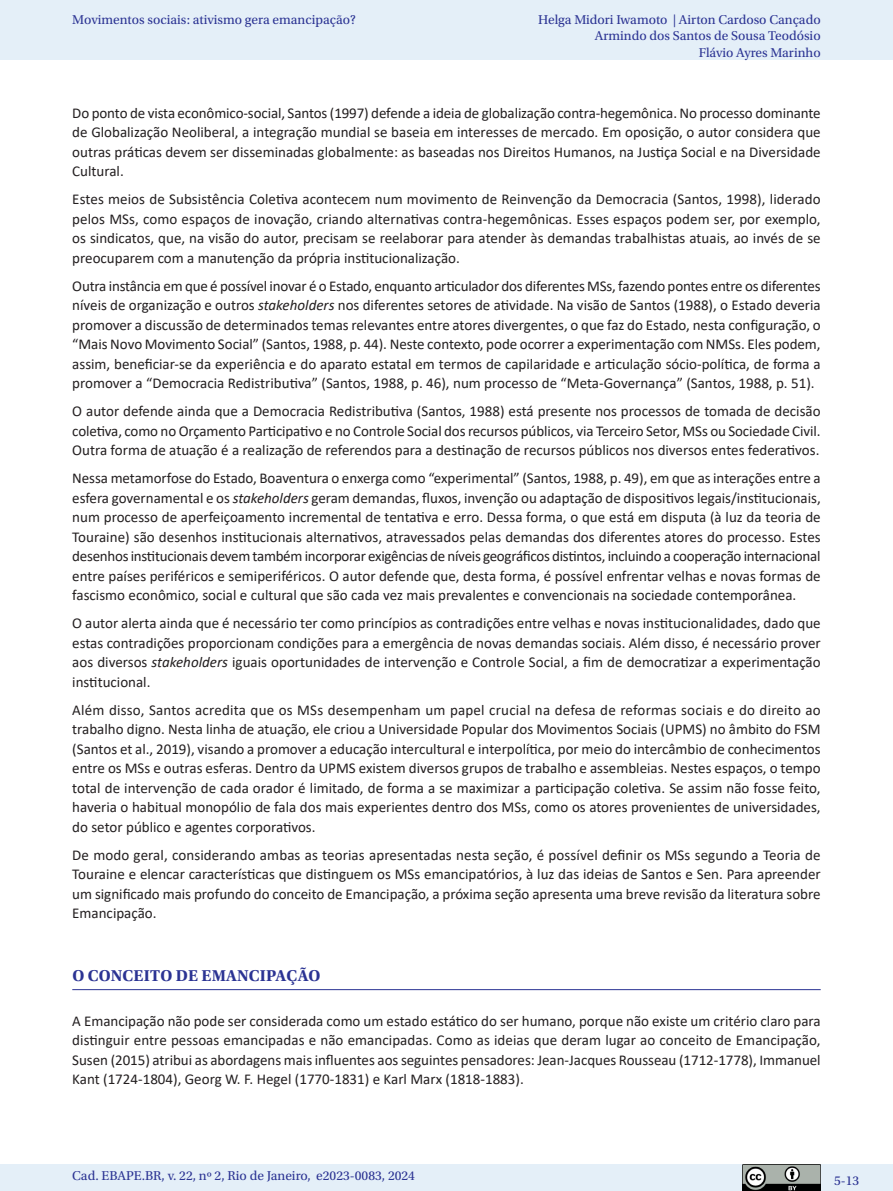
<style>
.page{position:relative;width:893px;height:1191px;background:#fff}
.page>*{position:absolute;margin:0;border:0;box-sizing:border-box;transform-origin:0 0}
._07_1_sub_1{font:700 16.5px "Utopia Std";letter-spacing:.01em;color:#2b3393}
._06_0_texto{font:15px/19.5px "Calibri";color:#231f20;text-align:justify}
.t1{font:13.5px/16.5px "Utopia Std";color:#2b3393;text-align:right}
.s1{font-style:italic}
</style>
<div class="page">
<div style="left:0;top:0;width:893px;height:60px;background:#e4eff8"></div>
<div style="left:0;top:1164px;width:893px;height:27px;background:#e4eff8"></div>
<img style="left:743px;top:1164px;width:78px;height:27px">
<hr style="left:72px;top:989px;width:749px;height:1px;background:#2b3393">
<p class="t1" style="left:72px;top:11px;width:285px">Movimentos sociais: ativismo gera emancipação?</p>
<p class="t1" style="left:538px;top:11px;width:284px">Helga Midori Iwamoto | Airton Cardoso Cançado<br>Armindo dos Santos de Sousa Teodósio<br>Flávio Ayres Marinho</p>
<p class="_06_0_texto" style="left:72px;top:102px;width:750px">Do ponto de vista econômico-social, Santos (1997) defende a ideia de globalização contra-hegemônica. No processo dominante de Globalização Neoliberal, a integração mundial se baseia em interesses de mercado. Em oposição, o autor considera que outras práticas devem ser disseminadas globalmente: as baseadas nos Direitos Humanos, na Justiça Social e na Diversidade Cultural.</p>
<p class="_06_0_texto" style="left:72px;top:189px;width:750px">Estes meios de Subsistência Coletiva acontecem num movimento de Reinvenção da Democracia (Santos, 1998), liderado pelos MSs, como espaços de inovação, criando alternativas contra-hegemônicas. Esses espaços podem ser, por exemplo, os sindicatos, que, na visão do autor, precisam se reelaborar para atender às demandas trabalhistas atuais, ao invés de se preocuparem com a manutenção da própria institucionalização.</p>
<p class="_06_0_texto" style="left:72px;top:275px;width:750px">Outra instância em que é possível inovar é o Estado, enquanto articulador dos diferentes MSs, fazendo pontes entre os diferentes níveis de organização e outros <span class="s1">stakeholders</span> nos diferentes setores de atividade. Na visão de Santos (1988), o Estado deveria promover a discussão de determinados temas relevantes entre atores divergentes, o que faz do Estado, nesta configuração, o “Mais Novo Movimento Social” (Santos, 1988, p. 44). Neste contexto, pode ocorrer a experimentação com NMSs. Eles podem, assim, beneficiar-se da experiência e do aparato estatal em termos de capilaridade e articulação sócio-política, de forma a promover a “Democracia Redistributiva” (Santos, 1988, p. 46), num processo de “Meta-Governança” (Santos, 1988, p. 51).</p>
<p class="_06_0_texto" style="left:72px;top:401px;width:750px">O autor defende ainda que a Democracia Redistributiva (Santos, 1988) está presente nos processos de tomada de decisão coletiva, como no Orçamento Participativo e no Controle Social dos recursos públicos, via Terceiro Setor, MSs ou Sociedade Civil.<br>Outra forma de atuação é a realização de referendos para a destinação de recursos públicos nos diversos entes federativos.</p>
<p class="_06_0_texto" style="left:72px;top:468px;width:750px">Nessa metamorfose do Estado, Boaventura o enxerga como “experimental” (Santos, 1988, p. 49), em que as interações entre a esfera governamental e os <span class="s1">stakeholders</span> geram demandas, fluxos, invenção ou adaptação de dispositivos legais/institucionais, num processo de aperfeiçoamento incremental de tentativa e erro. Dessa forma, o que está em disputa (à luz da teoria de Touraine) são desenhos institucionais alternativos, atravessados pelas demandas dos diferentes atores do processo. Estes desenhos institucionais devem também incorporar exigências de níveis geográficos distintos, incluindo a cooperação internacional entre países periféricos e semiperiféricos. O autor defende que, desta forma, é possível enfrentar velhas e novas formas de fascismo econômico, social e cultural que são cada vez mais prevalentes e convencionais na sociedade contemporânea.</p>
<p class="_06_0_texto" style="left:72px;top:613px;width:750px">O autor alerta ainda que é necessário ter como princípios as contradições entre velhas e novas institucionalidades, dado que estas contradições proporcionam condições para a emergência de novas demandas sociais. Além disso, é necessário prover aos diversos <span class="s1">stakeholders</span> iguais oportunidades de intervenção e Controle Social, a fim de democratizar a experimentação institucional.</p>
<p class="_06_0_texto" style="left:72px;top:699px;width:750px">Além disso, Santos acredita que os MSs desempenham um papel crucial na defesa de reformas sociais e do direito ao trabalho digno. Nesta linha de atuação, ele criou a Universidade Popular dos Movimentos Sociais (UPMS) no âmbito do FSM (Santos et al., 2019), visando a promover a educação intercultural e interpolítica, por meio do intercâmbio de conhecimentos entre os MSs e outras esferas. Dentro da UPMS existem diversos grupos de trabalho e assembleias. Nestes espaços, o tempo total de intervenção de cada orador é limitado, de forma a se maximizar a participação coletiva. Se assim não fosse feito, haveria o habitual monopólio de fala dos mais experientes dentro dos MSs, como os atores provenientes de universidades, do setor público e agentes corporativos.</p>
<p class="_06_0_texto" style="left:72px;top:844px;width:750px">De modo geral, considerando ambas as teorias apresentadas nesta seção, é possível definir os MSs segundo a Teoria de Touraine e elencar características que distinguem os MSs emancipatórios, à luz das ideias de Santos e Sen. Para apreender um significado mais profundo do conceito de Emancipação, a próxima seção apresenta uma breve revisão da literatura sobre Emancipação.</p>
<p class="_07_1_sub_1" style="left:72px;top:965px;width:250px">O CONCEITO DE EMANCIPAÇÃO</p>
<p class="_06_0_texto" style="left:72px;top:1010px;width:750px">A Emancipação não pode ser considerada como um estado estático do ser humano, porque não existe um critério claro para distinguir entre pessoas emancipadas e não emancipadas. Como as ideias que deram lugar ao conceito de Emancipação, Susen (2015) atribui as abordagens mais influentes aos seguintes pensadores: Jean-Jacques Rousseau (1712-1778), Immanuel Kant (1724-1804), Georg W. F. Hegel (1770-1831) e Karl Marx (1818-1883).</p>
<p class="t1" style="left:72px;top:1167px;width:344px">Cad. EBAPE.BR, v. 22, nº 2, Rio de Janeiro, e2023-0083, 2024</p>
<p class="t1" style="left:834px;top:1172px;width:27px">5-13</p>
</div>
